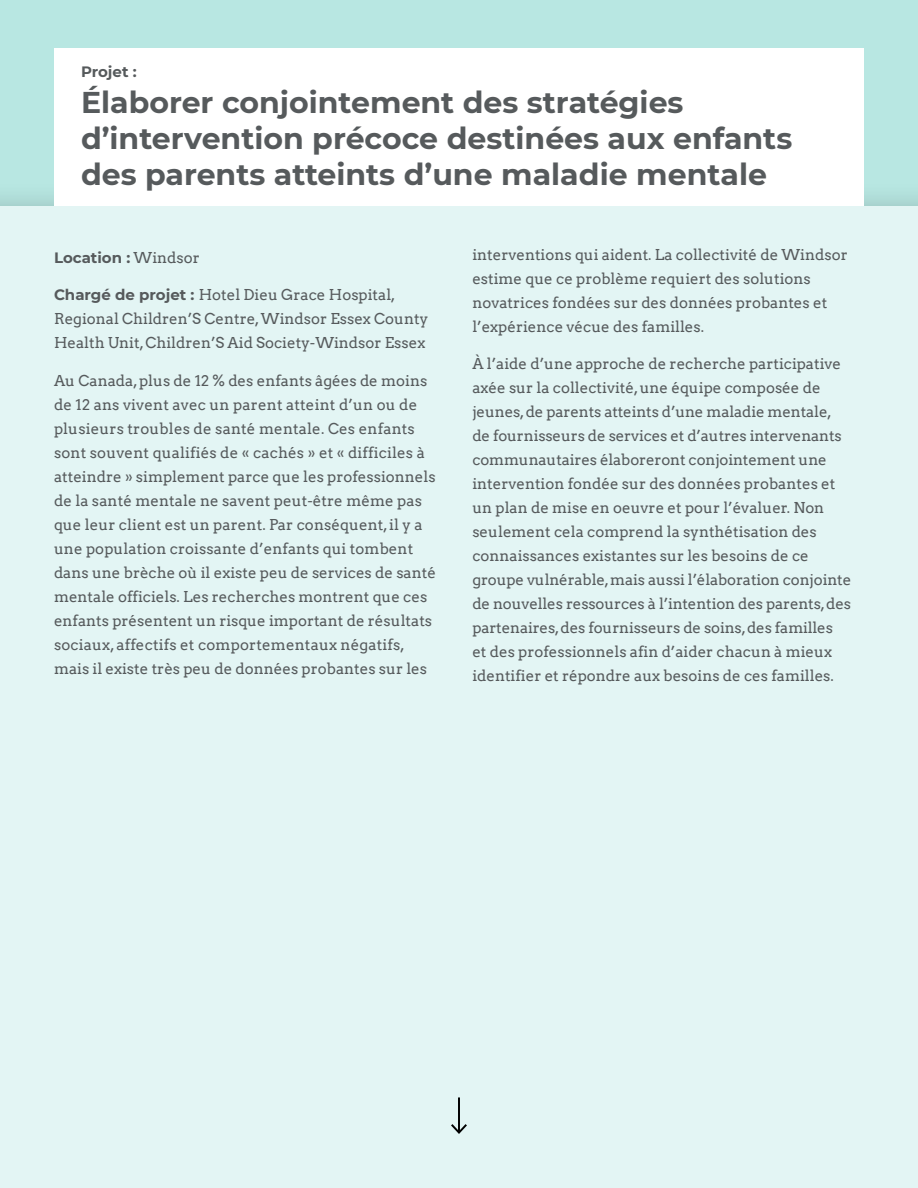
<style>
.page{position:relative;width:918px;height:1188px;background:#e3f5f4}
.page>*{position:absolute;margin:0;border:0;box-sizing:border-box;transform-origin:0 0}
.t1{font:700 30px/36px "Montserrat";color:#565a5c}
.t2{font:15px/24px "Arvo";color:#565a5c}
.t3{font:700 15px "Montserrat";color:#565a5c}
.s1{font-family:"Arvo";font-weight:400}
.s2{font-family:"Montserrat";font-weight:700}
</style>
<div class="page">
<hr style="left:458px;top:1097px;width:2px;height:35px;background:#000">
<svg style="left:451px;top:1124px;width:16px;height:10px"></svg>
<div style="left:0;top:0;width:918px;height:206px;background:#b8e7e2"></div>
<div style="left:54px;top:48px;width:810px;height:157px;background:#fff"></div>
<p class="t3" style="left:81px;top:61px;width:57px">Projet :</p>
<h1 class="t1" style="left:81px;top:83px;width:713px">Élaborer conjointement des stratégies d’intervention précoce destinées aux enfants des parents atteints d’une maladie mentale</h1>
<p class="t3" style="left:54px;top:247px;width:147px">Location : <span class="s1">Windsor</span></p>
<p class="t2" style="left:54px;top:283px;width:376px"><span class="s2">Chargé de projet :</span> Hotel Dieu Grace Hospital,<br>Regional Children’S Centre, Windsor Essex County<br>Health Unit, Children’S Aid Society-Windsor Essex</p>
<p class="t2" style="left:54px;top:369px;width:384px">Au Canada, plus de 12 % des enfants âgées de moins de 12 ans vivent avec un parent atteint d’un ou de plusieurs troubles de santé mentale. Ces enfants sont souvent qualifiés de « cachés » et « difficiles à atteindre » simplement parce que les professionnels de la santé mentale ne savent peut-être même pas que leur client est un parent. Par conséquent, il y a une population croissante d’enfants qui tombent dans une brèche où il existe peu de services de santé mentale officiels. Les recherches montrent que ces enfants présentent un risque important de résultats sociaux, affectifs et comportementaux négatifs, mais il existe très peu de données probantes sur les</p>
<p class="t2" style="left:472px;top:242px;width:377px">interventions qui aident. La collectivité de Windsor estime que ce problème requiert des solutions novatrices fondées sur des données probantes et l’expérience vécue des familles.</p>
<p class="t2" style="left:472px;top:352px;width:380px">À l’aide d’une approche de recherche participative axée sur la collectivité, une équipe composée de jeunes, de parents atteints d’une maladie mentale, de fournisseurs de services et d’autres intervenants communautaires élaboreront conjointement une intervention fondée sur des données probantes et un plan de mise en oeuvre et pour l’évaluer. Non seulement cela comprend la synthétisation des connaissances existantes sur les besoins de ce groupe vulnérable, mais aussi l’élaboration conjointe de nouvelles ressources à l’intention des parents, des partenaires, des fournisseurs de soins, des familles<br>et des professionnels afin d’aider chacun à mieux identifier et répondre aux besoins de ces familles.</p>
</div>
